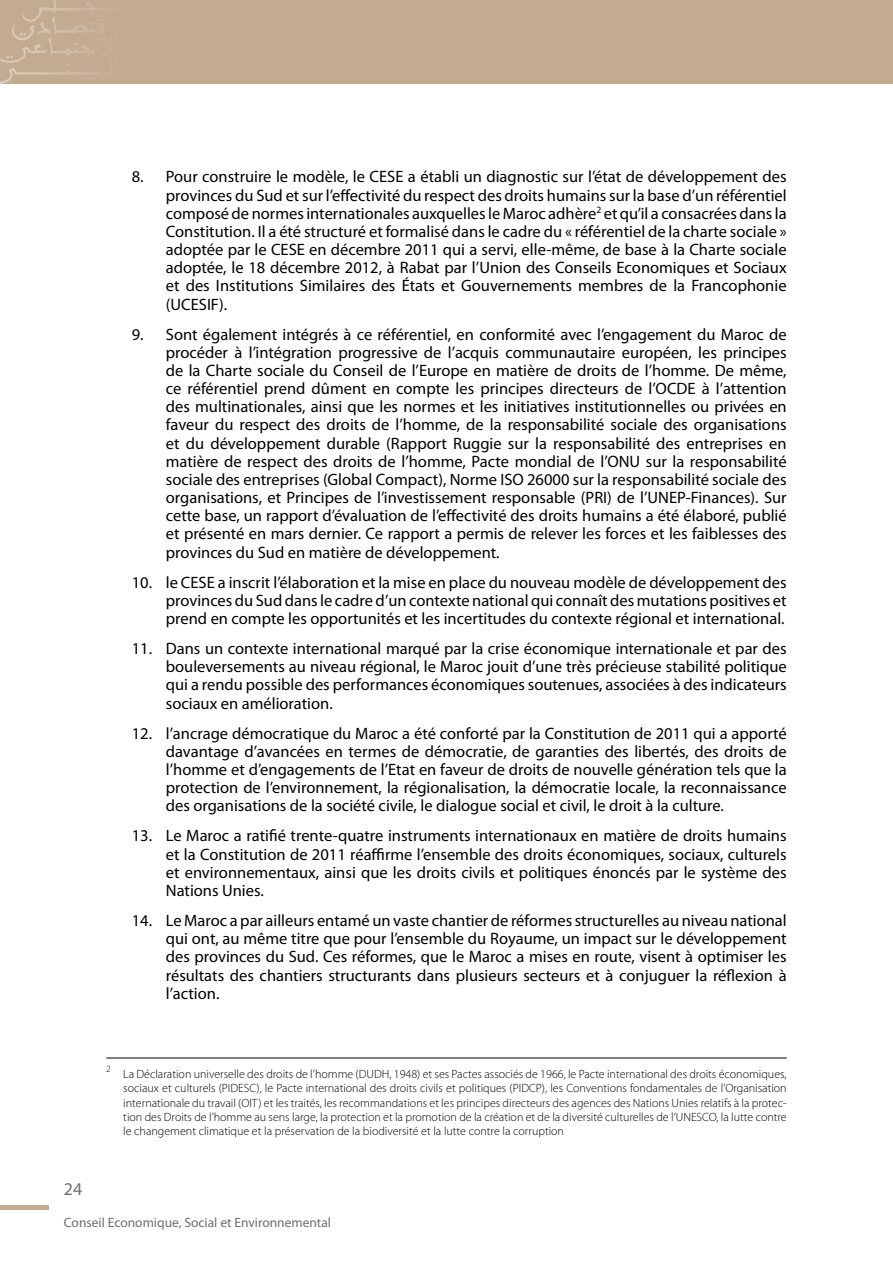
<style>
.page{position:relative;width:893px;height:1263px;background:#fff}
.page>*{position:absolute;margin:0;border:0;box-sizing:border-box;transform-origin:0 0}
.t1{font:18px "Myriad Pro";color:#6d6e71}
.t2{font:16.5px/18.1px "Myriad Pro";color:#000;text-align:justify}
.t3{font:13.5px "Myriad Pro";color:#6d6e71}
.t4{font:300 12px/14.4px "Myriad Pro";color:#000;text-align:justify}
.t5{font:300 9.6px "Myriad Pro";color:#000}
</style>
<div class="page">
<hr style="left:0;top:1205px;width:49px;height:4px;background:#c3ab91">
<div style="left:0;top:0;width:893px;height:84px;background:#c3ab91"></div>
<svg style="left:0;top:0;width:100px;height:84px"></svg>
<hr style="left:106px;top:1058px;width:681px;height:1px;background:#000">
<p class="t2" style="left:166px;top:168px;width:622px;text-indent:-34px">8. Pour construire le modèle, le CESE a établi un diagnostic sur l’état de développement des provinces du Sud et sur l’effectivité du respect des droits humains sur la base d’un référentiel composé de normes internationales auxquelles le Maroc adhère<sup>2</sup> et qu’il a consacrées dans la Constitution. Il a été structuré et formalisé dans le cadre du « référentiel de la charte sociale » adoptée par le CESE en décembre 2011 qui a servi, elle-même, de base à la Charte sociale adoptée, le 18 décembre 2012, à Rabat par l’Union des Conseils Economiques et Sociaux et des Institutions Similaires des États et Gouvernements membres de la Francophonie (UCESIF).</p>
<p class="t2" style="left:166px;top:325px;width:622px;text-indent:-34px">9. Sont également intégrés à ce référentiel, en conformité avec l’engagement du Maroc de procéder à l’intégration progressive de l’acquis communautaire européen, les principes de la Charte sociale du Conseil de l’Europe en matière de droits de l’homme. De même, ce référentiel prend dûment en compte les principes directeurs de l’OCDE à l’attention des multinationales, ainsi que les normes et les initiatives institutionnelles ou privées en faveur du respect des droits de l’homme, de la responsabilité sociale des organisations et du développement durable (Rapport Ruggie sur la responsabilité des entreprises en matière de respect des droits de l’homme, Pacte mondial de l’ONU sur la responsabilité sociale des entreprises (Global Compact), Norme ISO 26000 sur la responsabilité sociale des organisations, et Principes de l’investissement responsable (PRI) de l’UNEP-Finances). Sur cette base, un rapport d’évaluation de l’effectivité des droits humains a été élaboré, publié et présenté en mars dernier. Ce rapport a permis de relever les forces et les faiblesses des provinces du Sud en matière de développement.</p>
<p class="t2" style="left:166px;top:573px;width:622px;text-indent:-34px">10. le CESE a inscrit l’élaboration et la mise en place du nouveau modèle de développement des provinces du Sud dans le cadre d’un contexte national qui connaît des mutations positives et prend en compte les opportunités et les incertitudes du contexte régional et international.</p>
<p class="t2" style="left:166px;top:639px;width:622px;text-indent:-34px">11. Dans un contexte international marqué par la crise économique internationale et par des bouleversements au niveau régional, le Maroc jouit d’une très précieuse stabilité politique qui a rendu possible des performances économiques soutenues, associées à des indicateurs sociaux en amélioration.</p>
<p class="t2" style="left:166px;top:724px;width:622px;text-indent:-34px">12. l’ancrage démocratique du Maroc a été conforté par la Constitution de 2011 qui a apporté davantage d’avancées en termes de démocratie, de garanties des libertés, des droits de l’homme et d’engagements de l’Etat en faveur de droits de nouvelle génération tels que la protection de l’environnement, la régionalisation, la démocratie locale, la reconnaissance des organisations de la société civile, le dialogue social et civil, le droit à la culture.</p>
<p class="t2" style="left:166px;top:827px;width:622px;text-indent:-34px">13. Le Maroc a ratifié trente-quatre instruments internationaux en matière de droits humains et la Constitution de 2011 réaffirme l’ensemble des droits économiques, sociaux, culturels et environnementaux, ainsi que les droits civils et politiques énoncés par le système des Nations Unies.</p>
<p class="t2" style="left:166px;top:911px;width:622px;text-indent:-34px">14. Le Maroc a par ailleurs entamé un vaste chantier de réformes structurelles au niveau national qui ont, au même titre que pour l’ensemble du Royaume, un impact sur le développement des provinces du Sud. Ces réformes, que le Maroc a mises en route, visent à optimiser les résultats des chantiers structurants dans plusieurs secteurs et à conjuguer la réflexion à l’action.</p>
<p class="t5" style="left:106px;top:1064px;width:6px">2</p>
<p class="t4" style="left:123px;top:1067px;width:665px">La Déclaration universelle des droits de l’homme (DUDH, 1948) et ses Pactes associés de 1966, le Pacte international des droits économiques, sociaux et culturels (PIDESC), le Pacte international des droits civils et politiques (PIDCP), les Conventions fondamentales de l’Organisation internationale du travail (OIT) et les traités, les recommandations et les principes directeurs des agences des Nations Unies relatifs à la protec&shy;tion des Droits de l’homme au sens large, la protection et la promotion de la création et de la diversité culturelles de l’UNESCO, la lutte contre le changement climatique et la préservation de la biodiversité et la lutte contre la corruption</p>
<p class="t1" style="left:64px;top:1177px;width:20px">24</p>
<p class="t3" style="left:64px;top:1214px;width:269px">Conseil Economique, Social et Environnemental</p>
</div>
